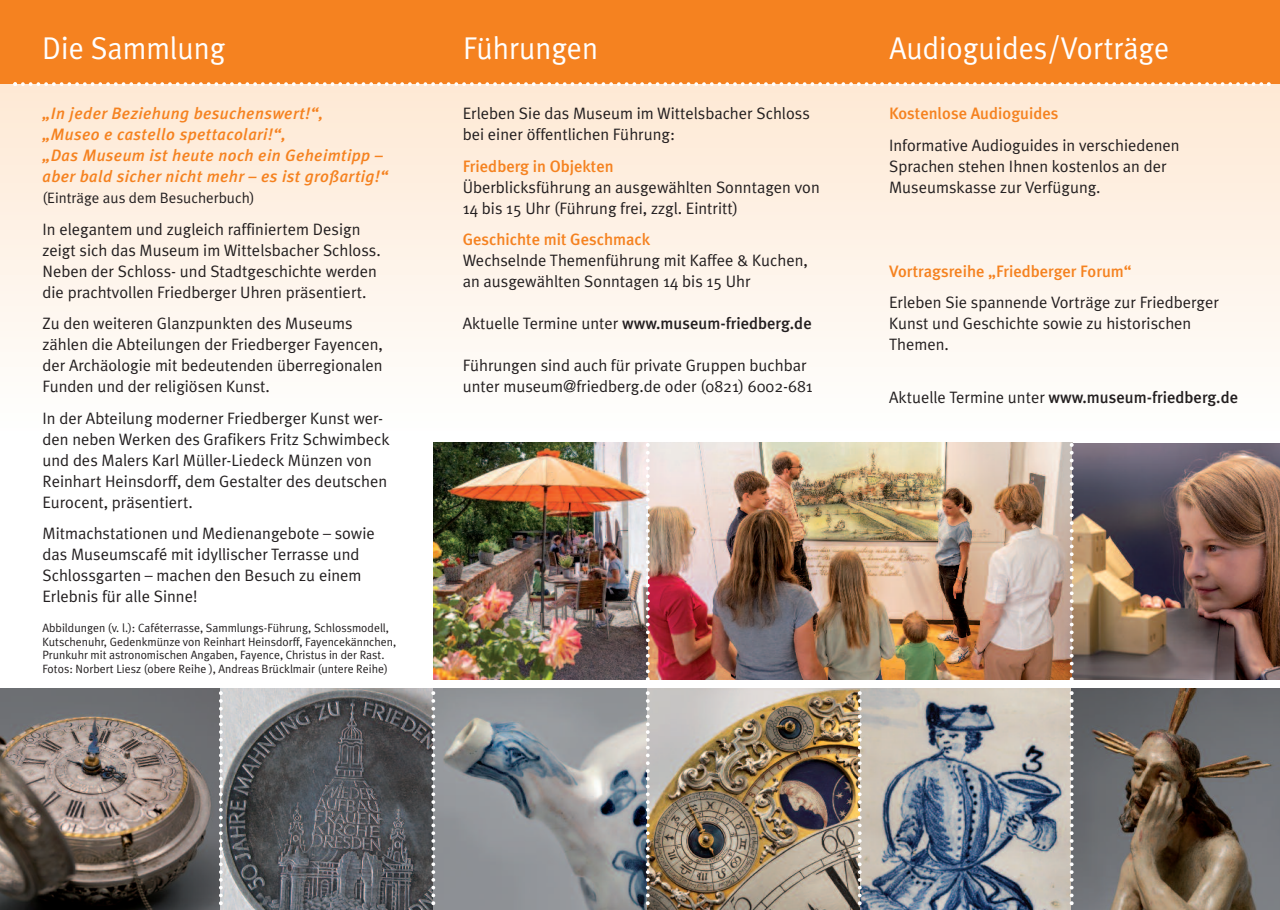
<style>
.page{position:relative;width:1280px;height:910px;background:#fff}
.page>*{position:absolute;margin:0;border:0;box-sizing:border-box;transform-origin:0 0}
.t1{font:31.5px "Meta Plus Normal";color:#fff;scale:.95 1}
.t2{font:16.5px/21px "Meta Plus Normal";color:#231f20}
.t3{font:italic 500 16.5px/21px "Meta Plus";letter-spacing:.025em;color:#f58220}
.t4{font:500 16.5px "Meta Plus";color:#f58220}
.t5{font:500 16.5px "Meta Plus";color:#231f20}
.t6{font:15px "Meta Plus Normal";color:#231f20}
.t7{font:12px/13.5px "Meta Plus Normal";color:#231f20}
.s1{font-family:"Meta Plus Normal";font-weight:400}
</style>
<div class="page">
<img style="left:650px;top:443px;width:420px;height:236px">
<img style="left:1074px;top:443px;width:206px;height:236px">
<img style="left:433px;top:443px;width:213px;height:236px">
<img style="left:0;top:689px;width:220px;height:221px">
<svg style="left:220px;top:689px;width:213px;height:221px;background:#5f6064"></svg>
<svg style="left:219px;top:691px;width:4px;height:214px"></svg>
<svg style="left:860px;top:689px;width:211px;height:221px;background:#93989f"></svg>
<svg style="left:1071px;top:689px;width:209px;height:221px;background:#6c645d"></svg>
<svg style="left:1070px;top:691px;width:4px;height:214px"></svg>
<svg style="left:433px;top:689px;width:215px;height:221px;background:#8e9397"></svg>
<img style="left:648px;top:689px;width:212px;height:221px">
<svg style="left:646px;top:691px;width:4px;height:214px"></svg>
<svg style="left:1070px;top:443px;width:4px;height:237px"></svg>
<svg style="left:646px;top:443px;width:4px;height:237px"></svg>
<svg style="left:431px;top:691px;width:4px;height:214px"></svg>
<svg style="left:858px;top:691px;width:4px;height:214px"></svg>
<div style="left:0;top:0;width:1280px;height:85px;background:#f58220"></div>
<div style="left:0;top:84px;width:1280px;height:349px;background:linear-gradient(to bottom,#fee9d4,#fefefe)"></div>
<svg style="left:13px;top:82px;width:1258px;height:4px"></svg>
<h1 class="t1" style="left:42px;top:30px;width:194px">Die Sammlung</h1>
<h1 class="t1" style="left:463px;top:30px;width:144px">Führungen</h1>
<p class="t3" style="left:43px;top:103px;width:347px">„In jeder Beziehung besuchenswert!“,<br>„Museo e castello spettacolari!“,<br>„Das Museum ist heute noch ein Geheimtipp – aber bald sicher nicht mehr – es ist großartig!“</p>
<p class="t6" style="left:43px;top:189px;width:214px">(Einträge aus dem Besucherbuch)</p>
<p class="t2" style="left:43px;top:219px;width:340px">In elegantem und zugleich raffiniertem Design zeigt sich das Museum im Wittelsbacher Schloss.<br>Neben der Schloss- und Stadtgeschichte werden die prachtvollen Friedberger Uhren präsentiert.</p>
<p class="t2" style="left:43px;top:313px;width:342px">Zu den weiteren Glanzpunkten des Museums zählen die Abteilungen der Friedberger Fayencen, der Archäologie mit bedeutenden überregionalen Funden und der religiösen Kunst.</p>
<p class="t2" style="left:43px;top:408px;width:348px">In der Abteilung moderner Friedberger Kunst wer&shy;den neben Werken des Grafikers Fritz Schwimbeck und des Malers Karl Müller-Liedeck Münzen von Reinhart Heinsdorff, dem Gestalter des deutschen Eurocent, präsentiert.</p>
<p class="t2" style="left:43px;top:523px;width:334px">Mitmachstationen und Medienangebote – sowie das Museumscafé mit idyllischer Terrasse und Schlossgarten – machen den Besuch zu einem Erlebnis für alle Sinne!</p>
<p class="t7" style="left:43px;top:621px;width:355px">Abbildungen (v. l.): Caféterrasse, Sammlungs-Führung, Schlossmodell, Kutschenuhr, Gedenkmünze von Reinhart Heinsdorff, Fayencekännchen, Prunkuhr mit astronomischen Angaben, Fayence, Christus in der Rast.<br>Fotos: Norbert Liesz (obere Reihe ), Andreas Brücklmair (untere Reihe)</p>
<p class="t2" style="left:463px;top:103px;width:349px">Erleben Sie das Museum im Wittelsbacher Schloss bei einer öffentlichen Führung:</p>
<p class="t4" style="left:463px;top:156px;width:152px">Friedberg in Objekten</p>
<p class="t2" style="left:463px;top:177px;width:359px">Überblicksführung an ausgewählten Sonntagen von<br>14 bis 15 Uhr (Führung frei, zzgl. Eintritt)</p>
<p class="t4" style="left:463px;top:230px;width:189px">Geschichte mit Geschmack</p>
<p class="t2" style="left:463px;top:250px;width:347px">Wechselnde Themenführung mit Kaffee &amp; Kuchen, an ausgewählten Sonntagen 14 bis 15 Uhr</p>
<p class="t5" style="left:463px;top:314px;width:351px"><span class="s1">Aktuelle Termine unter</span> www.museum-friedberg.de</p>
<p class="t2" style="left:463px;top:355px;width:351px">Führungen sind auch für private Gruppen buchbar unter museum@friedberg.de oder (0821) 6002-681</p>
<h1 class="t1" style="left:889px;top:30px;width:296px">Audioguides/Vorträge</h1>
<p class="t4" style="left:889px;top:104px;width:171px">Kostenlose Audioguides</p>
<p class="t2" style="left:889px;top:135px;width:292px">Informative Audioguides in verschiedenen<br>Sprachen stehen Ihnen kostenlos an der<br>Museumskasse zur Verfügung.</p>
<p class="t4" style="left:889px;top:261px;width:244px">Vortragsreihe „Friedberger Forum“</p>
<p class="t2" style="left:889px;top:292px;width:331px">Erleben Sie spannende Vorträge zur Friedberger<br>Kunst und Geschichte sowie zu historischen<br>Themen.</p>
<p class="t5" style="left:889px;top:387px;width:351px"><span class="s1">Aktuelle Termine unter</span> www.museum-friedberg.de</p>
</div>
